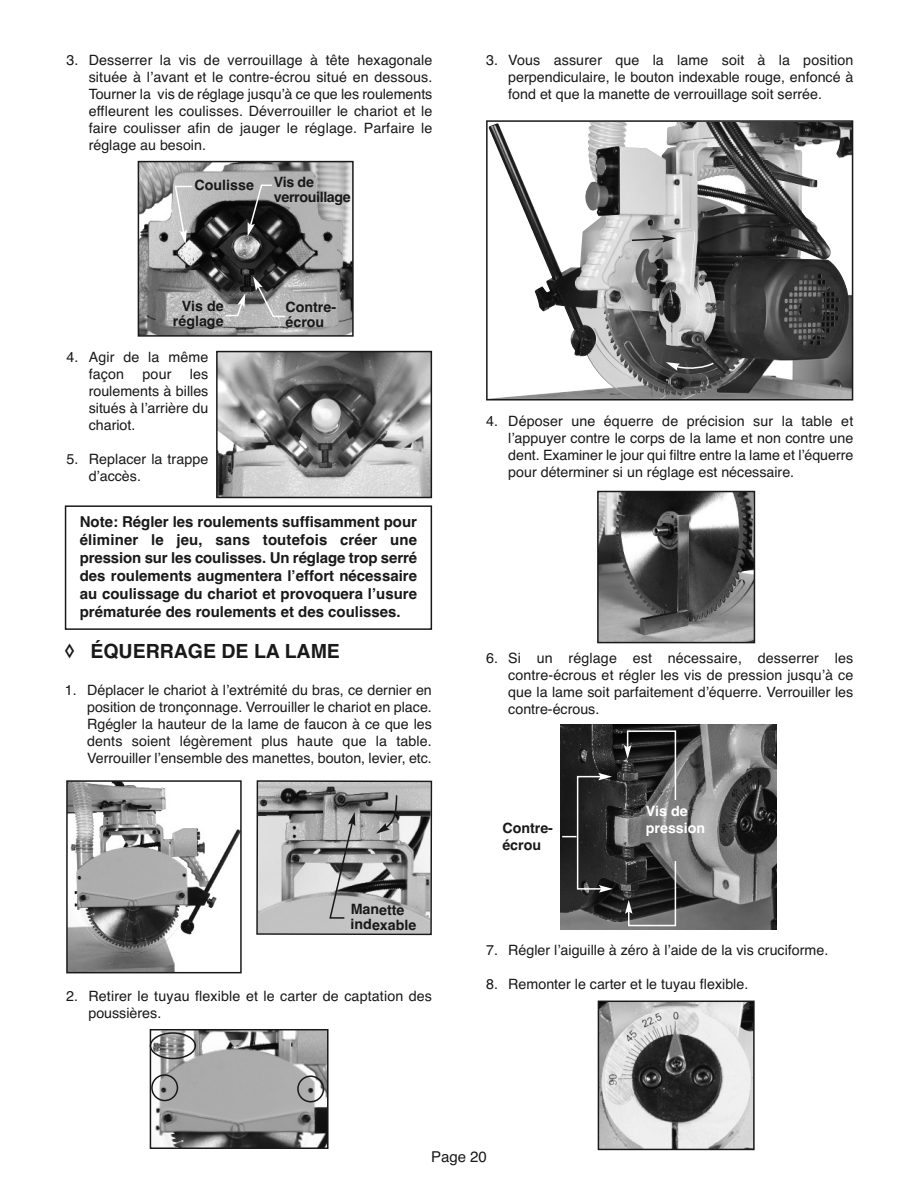
<style>
.page{position:relative;width:918px;height:1188px;background:#fff}
.page>*{position:absolute;margin:0;border:0;box-sizing:border-box;transform-origin:0 0}
.t1{font:700 19.5px "Helvetica";color:#191919}
.t2{font:700 15px/18px "Helvetica";color:#191919;text-align:justify}
.t3{font:15px "Helvetica";color:#191919}
.t4{font:14.25px/17.1px "Helvetica";color:#191919;text-align:justify}
.t5{font:700 14.25px/15px "Helvetica";letter-spacing:-.005em;color:#191919}
.t6{font:700 14.25px/15px "Helvetica";letter-spacing:-.03em;color:#191919}
.t7{font:700 14.25px "Helvetica";letter-spacing:-.005em;color:#fff}
</style>
<div class="page">
<img style="left:259px;top:783px;width:170px;height:149px">
<div style="left:256px;top:780px;width:176px;height:155px;border:2px solid #191919"></div>
<svg style="left:328px;top:812px;width:27px;height:107px;background:#9c9c9c"></svg>
<svg style="left:376px;top:794px;width:22px;height:40px"></svg>
<img style="left:69px;top:783px;width:170px;height:187px">
<div style="left:66px;top:780px;width:176px;height:193px;border:2px solid #191919"></div>
<img style="left:155px;top:1032px;width:171px;height:114px">
<div style="left:150px;top:1029px;width:179px;height:120px;border:2px solid #191919"></div>
<svg style="left:151px;top:1074px;width:27px;height:27px"></svg>
<svg style="left:297px;top:1075px;width:27px;height:27px"></svg>
<svg style="left:150px;top:1032px;width:46px;height:27px"></svg>
<img style="left:489px;top:123px;width:361px;height:275px">
<div style="left:486px;top:120px;width:367px;height:281px;border:2px solid #191919"></div>
<svg style="left:666px;top:361px;width:49px;height:10px"></svg>
<svg style="left:630px;top:235px;width:46px;height:8px"></svg>
<img style="left:600px;top:494px;width:152px;height:146px">
<div style="left:597px;top:491px;width:158px;height:152px;border:2px solid #191919"></div>
<img style="left:601px;top:1004px;width:151px;height:143px">
<div style="left:598px;top:1001px;width:157px;height:149px;border:2px solid #191919"></div>
<img style="left:560px;top:724px;width:216px;height:205px">
<svg style="left:562px;top:773px;width:51px;height:120px;background:#2e2e2e"></svg>
<svg style="left:625px;top:860px;width:52px;height:67px;background:#414141"></svg>
<svg style="left:624px;top:730px;width:53px;height:71px;background:#3f3f3f"></svg>
<img style="left:141px;top:164px;width:210px;height:170px">
<div style="left:138px;top:161px;width:216px;height:176px;border:2px solid #191919"></div>
<img style="left:219px;top:354px;width:210px;height:141px">
<div style="left:216px;top:351px;width:216px;height:147px;border:2px solid #191919"></div>
<svg style="left:248px;top:184px;width:25px;height:52px"></svg>
<svg style="left:253px;top:276px;width:34px;height:42px"></svg>
<svg style="left:224px;top:293px;width:21px;height:24px"></svg>
<svg style="left:174px;top:185px;width:20px;height:59px"></svg>
<div style="left:65px;top:505px;width:367px;height:125px;border:2px solid #191919"></div>
<p class="t4" style="left:89px;top:51px;width:345px;text-indent:-22px">3. Desserrer la vis de verrouillage à tête hexagonale située à l’avant et le contre-écrou situé en dessous.<br>Tourner la vis de réglage jusqu’à ce que les roulements effleurent les coulisses. Déverrouiller le chariot et le faire coulisser afin de jauger le réglage. Parfaire le réglage au besoin.</p>
<p class="t6" style="left:274px;top:175px;width:78px">Vis de verrouillage</p>
<p class="t5" style="left:195px;top:177px;width:61px">Coulisse</p>
<p class="t5" style="left:173px;top:299px;width:52px;text-align:right">Vis de réglage</p>
<p class="t4" style="left:89px;top:348px;width:121px;text-indent:-22px">4. Agir de la même façon</p>
<p class="t4" style="left:89px;top:365px;width:121px;text-indent:101px">les roulements à billes situés à l’arrière du chariot.</p>
<p class="t4" style="left:89px;top:451px;width:121px;text-indent:-22px">5. Replacer la trappe d’accès.</p>
<p class="t4" style="left:143px;top:365px;width:30px">pour</p>
<p class="t5" style="left:286px;top:299px;width:52px">Contre&shy;écrou</p>
<p class="t2" style="left:80px;top:513px;width:339px">Note: Régler les roulements suffisamment pour éliminer le jeu, sans toutefois créer une pression sur les coulisses. Un réglage trop serré des roulements augmentera l’effort nécessaire au coulissage du chariot et provoquera l’usure prématurée des roulements et des coulisses.</p>
<h1 class="t1" style="left:65px;top:640px;width:277px">◊ ÉQUERRAGE DE LA LAME</h1>
<p class="t4" style="left:87px;top:681px;width:346px;text-indent:-22px">1. Déplacer le chariot à l’extrémité du bras, ce dernier en position de tronçonnage. Verrouiller le chariot en place.<br>Rgégler la hauteur de la lame de faucon à ce que les dents soient légèrement plus haute que la table.<br>Verrouiller l’ensemble des manettes, bouton, levier, etc.</p>
<p class="t5" style="left:351px;top:902px;width:67px">Manette indexable</p>
<p class="t4" style="left:88px;top:988px;width:345px;text-indent:-22px">2. Retirer le tuyau flexible et le carter de captation des poussières.</p>
<p class="t4" style="left:508px;top:51px;width:347px;text-indent:-22px">3. Vous assurer que la lame soit à la position perpendiculaire, le bouton indexable rouge, enfoncé à fond et que la manette de verrouillage soit serrée.</p>
<p class="t4" style="left:508px;top:412px;width:346px;text-indent:-22px">4. Déposer une équerre de précision sur la table et l’appuyer contre le corps de la lame et non contre une dent. Examiner le jour qui filtre entre la lame et l’équerre pour déterminer si un réglage est nécessaire.</p>
<p class="t4" style="left:508px;top:649px;width:346px;text-indent:-22px">6. Si un réglage est nécessaire, desserrer les contre-écrous et régler les vis de pression jusqu’à ce que la lame soit parfaitement d’équerre. Verrouiller les contre-écrous.</p>
<p class="t7" style="left:646px;top:803px;width:43px">Vis de</p>
<p class="t5" style="left:502px;top:821px;width:52px">Contre-</p>
<p class="t7" style="left:646px;top:820px;width:61px">pression</p>
<p class="t5" style="left:502px;top:838px;width:40px">écrou</p>
<p class="t4" style="left:486px;top:942px;width:344px">7. Régler l’aiguille à zéro à l’aide de la vis cruciforme.</p>
<p class="t4" style="left:486px;top:976px;width:264px">8. Remonter le carter et le tuyau flexible.</p>
<p class="t3" style="left:431px;top:1148px;width:57px">Page 20</p>
</div>
